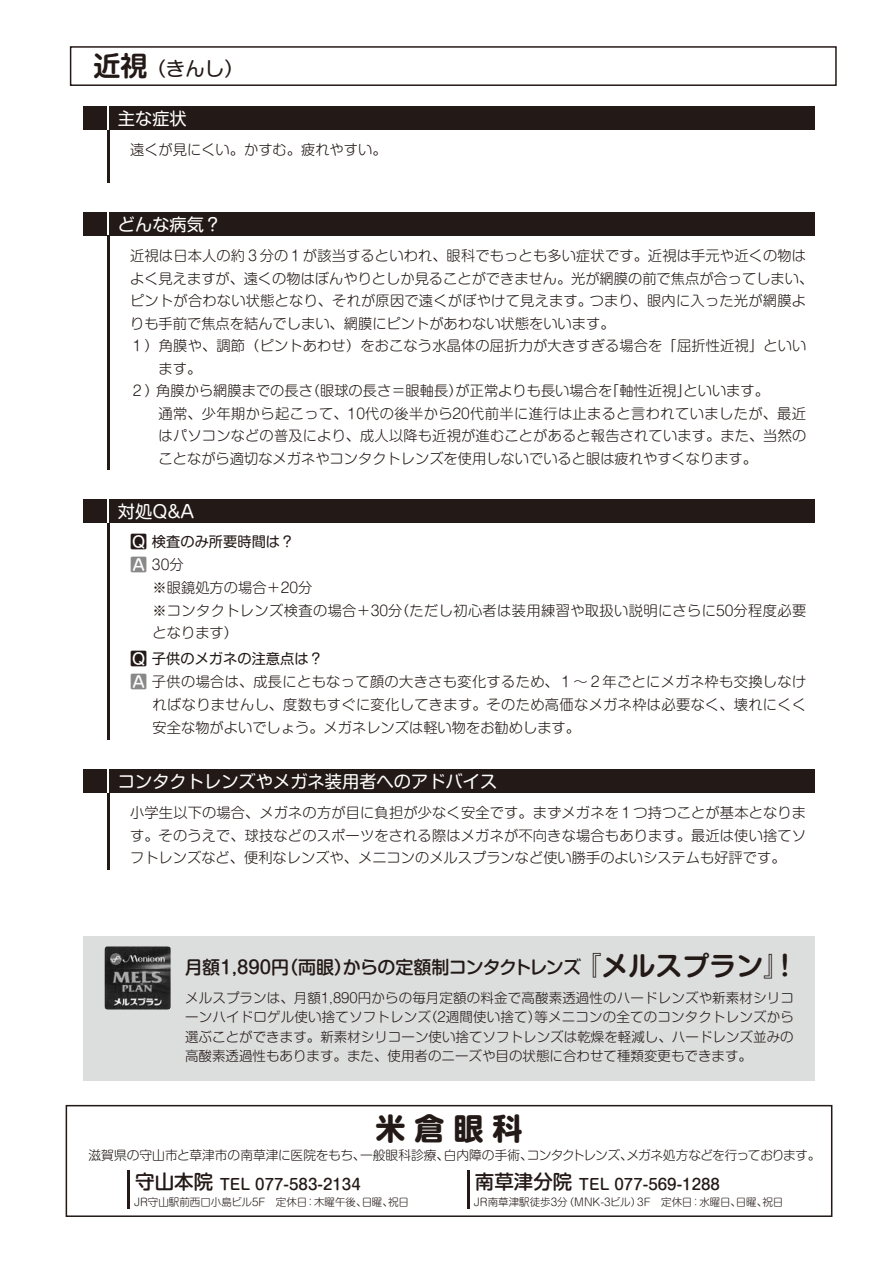
<style>
.page{position:relative;width:894px;height:1263px;background:#fff}
.page>*{position:absolute;margin:0;border:0;box-sizing:border-box;transform-origin:0 0}
.t1{font:700 30px "Shin M Go Pro";color:#231916}
.t2{font:19.5px "Shin M Go Pro";color:#231916}
.t3{font:500 18px "Shin M Go Pro";letter-spacing:-.045em;color:#231916}
.t4{font:17.25px "Shin M Go Pro";color:#fff}
.t5{font:500 15px "Shin M Go Pro";color:#231916}
.t6{font:300 14.25px/22.5px "Shin M Go Pro";letter-spacing:.01em;color:#231916;text-align:justify}
.t7{font:300 14.25px "Shin M Go Pro";letter-spacing:.03em;color:#231916}
.t8{font:14.25px/22.5px "Shin M Go Pro";color:#231916}
.t9{font:300 13.5px/19.5px "Shin M Go Pro";color:#231916;text-align:justify}
.t10{font:300 12.75px "Shin M Go Pro";letter-spacing:-.01em;color:#231916}
.t11{font:300 10.5px "Shin M Go Pro";color:#231916}
.s1{font-family:"Shin M Go Pro De";font-weight:700;font-size:27px}
.s2{font-weight:500;font-size:17.1px}
.s3{font-weight:500;font-size:17.1px;color:#898989}
.s4{font-weight:300}
.s5{font-size:19.5px}
</style>
<div class="page">
<div style="left:83px;top:212px;width:24px;height:24px;background:#231916"></div>
<div style="left:109px;top:212px;width:706px;height:24px;background:#231916"></div>
<hr style="left:107px;top:236px;width:2px;height:234px;background:#231916">
<div style="left:83px;top:770px;width:24px;height:23px;background:#231916"></div>
<div style="left:109px;top:770px;width:706px;height:23px;background:#231916"></div>
<hr style="left:107px;top:793px;width:2px;height:77px;background:#231916">
<div style="left:83px;top:500px;width:24px;height:23px;background:#231916"></div>
<div style="left:109px;top:500px;width:706px;height:23px;background:#231916"></div>
<hr style="left:107px;top:523px;width:2px;height:217px;background:#231916">
<div style="left:83px;top:106px;width:24px;height:24px;background:#231916"></div>
<div style="left:109px;top:106px;width:706px;height:24px;background:#231916"></div>
<hr style="left:107px;top:130px;width:2px;height:53px;background:#231916">
<div style="left:70px;top:46px;width:767px;height:40px;border:2px solid #231916"></div>
<div style="left:83px;top:936px;width:732px;height:144px;background:#dcdddd"></div>
<img style="left:105px;top:946px;width:66px;height:64px">
<div style="left:66px;top:1105px;width:766px;height:112px;border:2px solid #231916"></div>
<hr style="left:467px;top:1171px;width:3px;height:38px;background:#231916">
<hr style="left:127px;top:1171px;width:3px;height:38px;background:#231916">
<h2 class="t2" style="left:94px;top:53px;width:152px"><span class="s1">近視</span>（きんし）</h2>
<p class="t4" style="left:118px;top:104px;width:70px">主な症状</p>
<p class="t6" style="left:130px;top:137px;width:258px">遠くが見にくい。かすむ。疲れやすい。</p>
<p class="t4" style="left:118px;top:210px;width:105px">どんな病気？</p>
<p class="t6" style="left:130px;top:243px;width:678px">近視は日本人の約３分の１が該当するといわれ、眼科でもっとも多い症状です。近視は手元や近くの物は</p>
<p class="t6" style="left:130px;top:265px;width:685px">よく見えますが、遠くの物はぼんやりとしか見ることができません。光が網膜の前で焦点が合ってしまい、</p>
<p class="t6" style="left:130px;top:288px;width:677px">ピントが合わない状態となり、それが原因で遠くがぼやけて見えます。つまり、眼内に入った光が網膜よ</p>
<p class="t6" style="left:130px;top:310px;width:486px">りも手前で焦点を結んでしまい、網膜にピントがあわない状態をいいます。</p>
<p class="t6" style="left:130px;top:333px;width:678px">１）角膜や、調節（ピントあわせ）をおこなう水晶体の屈折力が大きすぎる場合を「屈折性近視」といい</p>
<p class="t6" style="left:159px;top:355px;width:44px">ます。</p>
<p class="t6" style="left:130px;top:378px;width:640px">２）角膜から網膜までの長さ（眼球の長さ＝眼軸長）が正常よりも長い場合を「軸性近視」といいます。</p>
<p class="t7" style="left:159px;top:402px;width:649px">通常、少年期から起こって、10代の後半から20代前半に進行は止まると言われていましたが、最近</p>
<p class="t6" style="left:159px;top:423px;width:649px">はパソコンなどの普及により、成人以降も近視が進むことがあると報告されています。また、当然の</p>
<p class="t6" style="left:159px;top:445px;width:600px">ことながら適切なメガネやコンタクトレンズを使用しないでいると眼は疲れやすくなります。</p>
<p class="t4" style="left:118px;top:498px;width:78px">対処Q&amp;A</p>
<p class="t8" style="left:130px;top:529px;width:166px"><span class="s2">Q</span> 検査のみ所要時間は？<br><span class="s3">A</span> <span class="s4">30分　</span></p>
<p class="t6" style="left:153px;top:575px;width:655px;text-align:left">※眼鏡処方の場合＋20分　<br>※コンタクトレンズ検査の場合＋30分（ただし初心者は装用練習や取扱い説明にさらに50分程度必要となります）</p>
<p class="t8" style="left:130px;top:646px;width:194px"><span class="s2">Q</span> 子供のメガネの注意点は？</p>
<p class="t6" style="left:130px;top:669px;width:678px"><span class="s3">A</span> 子供の場合は、成長にともなって顔の大きさも変化するため、１～２年ごとにメガネ枠も交換しなけ</p>
<p class="t6" style="left:153px;top:692px;width:655px">ればなりませんし、度数もすぐに変化してきます。そのため高価なメガネ枠は必要なく、壊れにくく</p>
<p class="t6" style="left:153px;top:715px;width:429px">安全な物がよいでしょう。メガネレンズは軽い物をお勧めします。</p>
<p class="t4" style="left:118px;top:768px;width:381px">コンタクトレンズやメガネ装用者へのアドバイス</p>
<p class="t6" style="left:130px;top:800px;width:678px">小学生以下の場合、メガネの方が目に負担が少なく安全です。まずメガネを１つ持つことが基本となります。そのうえで、球技などのスポーツをされる際はメガネが不向きな場合もあります。最近は使い捨てソフトレンズなど、便利なレンズや、メニコンのメルスプランなど使い勝手のよいシステムも好評です。</p>
<p class="t3" style="left:185px;top:952px;width:615px">月額１,８９０円（両眼）からの定額制コンタクトレンズ<span class="s1">『メルスプラン』！</span></p>
<p class="t9" style="left:185px;top:986px;width:610px">メルスプランは、月額1,890円からの毎月定額の料金で高酸素透過性のハードレンズや新素材シリコーンハイドロゲル使い捨てソフトレンズ（2週間使い捨て）等メニコンの全てのコンタクトレンズから選ぶことができます。新素材シリコーン使い捨てソフトレンズは乾燥を軽減し、ハードレンズ並みの高酸素透過性もあります。また、使用者のニーズや目の状態に合わせて種類変更もできます。</p>
<h1 class="t1" style="left:376px;top:1104px;width:148px">米倉眼科</h1>
<p class="t5" style="left:475px;top:1173px;width:247px"><span class="s5">南草津分院</span> TEL 077-569-1288</p>
<p class="t11" style="left:474px;top:1194px;width:311px">JR南草津駅徒歩３分（MNK-３ビル）３F　定休日：水曜日、日曜、祝日</p>
<p class="t10" style="left:89px;top:1144px;width:734px">滋賀県の守山市と草津市の南草津に医院をもち、一般眼科診療、白内障の手術、コンタクトレンズ、メガネ処方などを行っております。</p>
<p class="t5" style="left:135px;top:1173px;width:227px"><span class="s5">守山本院</span> TEL 077-583-2134</p>
<p class="t11" style="left:134px;top:1194px;width:276px">JR守山駅前西口小島ビル5F　定休日：木曜午後、日曜、祝日</p>
</div>
